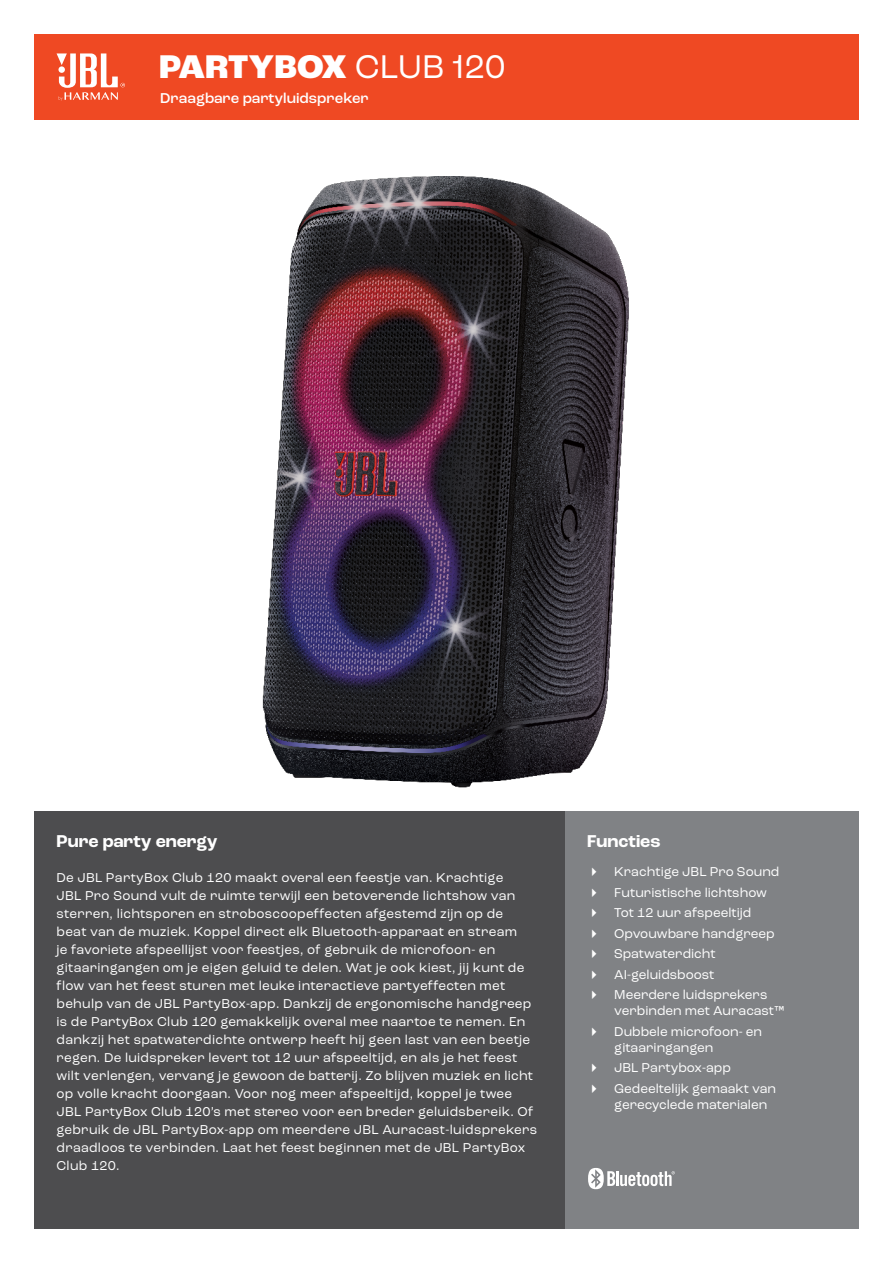
<style>
.page{position:relative;width:893px;height:1263px;background:#fff}
.page>*{position:absolute;margin:0;border:0;box-sizing:border-box;transform-origin:0 0}
.t1{font:800 34.5px "Roc Grotesk";color:#fff}
.t2{font:700 18px "Roc Grotesk";color:#fff}
.t3{font:500 15px "Roc Grotesk";color:#fff}
.t4{font:13.5px/18px "Roc Grotesk";letter-spacing:.02em;color:#fff}
.t5{font:13.5px/20.4px "Roc Grotesk";color:#fff}
.s1{font-weight:400}
</style>
<div class="page">
<img style="left:98px;top:119px;width:685px;height:669px">
<div style="left:565px;top:811px;width:294px;height:418px;background:#808285"></div>
<div style="left:34px;top:811px;width:531px;height:418px;background:#4d4d4f"></div>
<div style="left:34px;top:34px;width:825px;height:85px;background:#ef4923"></div>
<svg style="left:57px;top:53px;width:68px;height:48px"></svg>
<svg style="left:588px;top:1168px;width:87px;height:21px"></svg>
<h1 class="t1" style="left:159px;top:45px;width:348px">PARTYBOX <span class="s1">CLUB 120</span></h1>
<p class="t3" style="left:160px;top:89px;width:210px">Draagbare partyluidspreker</p>
<h2 class="t2" style="left:57px;top:830px;width:163px">Pure party energy</h2>
<p class="t4" style="left:57px;top:869px;width:482px">De JBL PartyBox Club 120 maakt overal een feestje van. Krachtige<br>JBL Pro Sound vult de ruimte terwijl een betoverende lichtshow van sterren, lichtsporen en stroboscoopeffecten afgestemd zijn op de<br>beat van de muziek. Koppel direct elk Bluetooth-apparaat en stream<br>je favoriete afspeellijst voor feestjes, of gebruik de microfoon- en gitaaringangen om je eigen geluid te delen. Wat je ook kiest, jij kunt de flow van het feest sturen met leuke interactieve partyeffecten met behulp van de JBL PartyBox-app. Dankzij de ergonomische handgreep is de PartyBox Club 120 gemakkelijk overal mee naartoe te nemen. En dankzij het spatwaterdichte ontwerp heeft hij geen last van een beetje regen. De luidspreker levert tot 12 uur afspeeltijd, en als je het feest wilt verlengen, vervang je gewoon de batterij. Zo blijven muziek en licht op volle kracht doorgaan. Voor nog meer afspeeltijd, koppel je twee JBL PartyBox Club 120’s met stereo voor een breder geluidsbereik. Of gebruik de JBL PartyBox-app om meerdere JBL Auracast-luidsprekers draadloos te verbinden. Laat het feest beginnen met de JBL PartyBox Club 120.</p>
<h2 class="t2" style="left:587px;top:830px;width:75px">Functies</h2>
<p class="t5" style="left:614px;top:862px;width:167px">Krachtige JBL Pro Sound<br>Futuristische lichtshow<br>Tot 12 uur afspeeltijd<br>Opvouwbare handgreep<br>Spatwaterdicht<br>AI-geluidsboost<br>Meerdere luidsprekers</p>
<p class="t5" style="left:614px;top:1001px;width:172px">verbinden met Auracast™<br>Dubbele microfoon- en</p>
<p class="t5" style="left:614px;top:1037px;width:163px">gitaaringangen<br>JBL Partybox-app<br>Gedeeltelijk gemaakt van</p>
<p class="t5" style="left:614px;top:1094px;width:154px">gerecyclede materialen</p>
</div>
